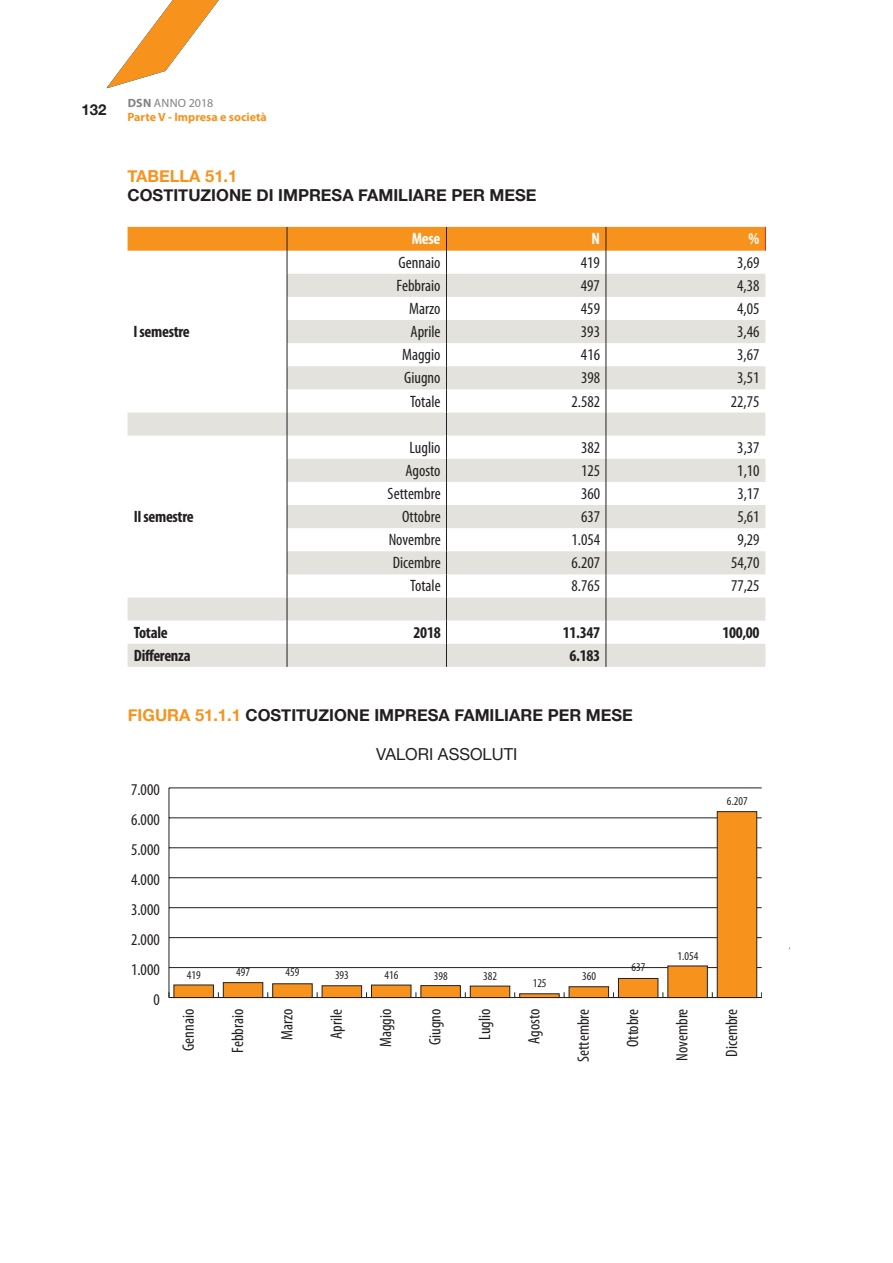
<style>
.page{position:relative;width:893px;height:1263px;background:#fff}
.page>*{position:absolute;margin:0;border:0;box-sizing:border-box;transform-origin:0 0}
.t1{font:condensed 16.5px "Myriad Pro";color:#231f20}
.t2{font:700 16.5px "Helvetica Neue";color:#231f20}
.t3{font:700 condensed 16.5px "Myriad Pro";letter-spacing:-.02em;color:#231f20}
.t4{font:16.5px "Helvetica Neue";color:#231f20}
.t5{font:700 16.5px "Helvetica Neue";color:#f7931d}
.t6{font:700 condensed 16.5px "Myriad Pro";color:#fff}
.t7{font:700 15px "Helvetica Neue";color:#231f20}
.t8{font:condensed 12px "Myriad Pro";color:#231f20}
.t9{font:700 12px/14.4px "Myriad Pro";color:#f7931d}
.s1{color:#808285}
.s2{font-weight:400;color:#808285}
.s3{color:#f7931d}
</style>
<div class="page">
<svg style="left:106px;top:0;width:113px;height:88px"></svg>
<svg style="left:128px;top:227px;width:638px;height:440px"></svg>
<hr style="left:169px;top:788px;width:1px;height:209px;background:#231f20">
<hr style="left:169px;top:997px;width:593px;height:1px;background:#231f20">
<hr style="left:169px;top:967px;width:593px;height:1px;background:#231f20">
<hr style="left:169px;top:937px;width:593px;height:1px;background:#231f20">
<hr style="left:169px;top:907px;width:593px;height:1px;background:#231f20">
<hr style="left:169px;top:877px;width:593px;height:1px;background:#231f20">
<hr style="left:169px;top:847px;width:593px;height:1px;background:#231f20">
<hr style="left:169px;top:817px;width:593px;height:1px;background:#231f20">
<hr style="left:169px;top:788px;width:593px;height:1px;background:#231f20">
<div style="left:717px;top:811px;width:40px;height:187px;background:#f7931d;border:1px solid #231f20"></div>
<div style="left:668px;top:966px;width:39px;height:32px;background:#f7931d"></div>
<div style="left:618px;top:978px;width:40px;height:20px;background:#f7931d;border:1px solid #231f20"></div>
<div style="left:569px;top:986px;width:40px;height:12px;background:#f7931d;border:1px solid #231f20"></div>
<svg style="left:519px;top:993px;width:40px;height:4px"></svg>
<div style="left:470px;top:986px;width:40px;height:12px;background:#f7931d;border:1px solid #231f20"></div>
<div style="left:421px;top:985px;width:40px;height:13px;background:#f7931d;border:1px solid #231f20"></div>
<div style="left:371px;top:985px;width:40px;height:13px;background:#f7931d;border:1px solid #231f20"></div>
<div style="left:322px;top:985px;width:40px;height:13px;background:#f7931d;border:1px solid #231f20"></div>
<div style="left:272px;top:983px;width:40px;height:15px;background:#f7931d;border:1px solid #231f20"></div>
<div style="left:223px;top:982px;width:40px;height:16px;background:#f7931d;border:1px solid #231f20"></div>
<div style="left:174px;top:985px;width:40px;height:13px;background:#f7931d;border:1px solid #231f20"></div>
<p class="t7" style="left:81px;top:98px;width:27px">132</p>
<p class="t9" style="left:128px;top:95px;width:141px"><span class="s1">DSN</span> <span class="s2">ANNO 2018<br></span>Parte V - Impresa e società</p>
<p class="t5" style="left:128px;top:163px;width:111px">TABELLA 51.1</p>
<p class="t2" style="left:128px;top:183px;width:411px">COSTITUZIONE DI IMPRESA FAMILIARE PER MESE</p>
<p class="t6" style="left:412px;top:229px;width:30px">Mese</p>
<p class="t6" style="left:591px;top:229px;width:10px">N</p>
<p class="t6" style="left:749px;top:229px;width:12px">%</p>
<p class="t3" style="left:134px;top:321px;width:58px">I semestre</p>
<p class="t3" style="left:134px;top:506px;width:62px">II semestre</p>
<p class="t1" style="left:399px;top:252px;width:43px">Gennaio</p>
<p class="t1" style="left:581px;top:252px;width:21px">419</p>
<p class="t1" style="left:737px;top:252px;width:24px">3,69</p>
<p class="t1" style="left:397px;top:275px;width:45px">Febbraio</p>
<p class="t1" style="left:581px;top:275px;width:21px">497</p>
<p class="t1" style="left:737px;top:275px;width:24px">4,38</p>
<p class="t1" style="left:409px;top:299px;width:33px">Marzo</p>
<p class="t1" style="left:581px;top:299px;width:21px">459</p>
<p class="t1" style="left:737px;top:299px;width:24px">4,05</p>
<p class="t1" style="left:411px;top:322px;width:31px">Aprile</p>
<p class="t1" style="left:581px;top:322px;width:21px">393</p>
<p class="t1" style="left:737px;top:322px;width:24px">3,46</p>
<p class="t1" style="left:402px;top:345px;width:40px">Maggio</p>
<p class="t1" style="left:581px;top:345px;width:21px">416</p>
<p class="t1" style="left:737px;top:345px;width:24px">3,67</p>
<p class="t1" style="left:404px;top:368px;width:38px">Giugno</p>
<p class="t1" style="left:581px;top:368px;width:21px">398</p>
<p class="t1" style="left:737px;top:368px;width:24px">3,51</p>
<p class="t1" style="left:410px;top:391px;width:32px">Totale</p>
<p class="t1" style="left:571px;top:391px;width:30px">2.582</p>
<p class="t1" style="left:731px;top:391px;width:30px">22,75</p>
<p class="t1" style="left:410px;top:437px;width:33px">Luglio</p>
<p class="t1" style="left:581px;top:437px;width:21px">382</p>
<p class="t1" style="left:737px;top:437px;width:24px">3,37</p>
<p class="t1" style="left:406px;top:460px;width:37px">Agosto</p>
<p class="t1" style="left:581px;top:460px;width:21px">125</p>
<p class="t1" style="left:737px;top:460px;width:24px">1,10</p>
<p class="t1" style="left:388px;top:483px;width:54px">Settembre</p>
<p class="t1" style="left:581px;top:483px;width:21px">360</p>
<p class="t1" style="left:737px;top:483px;width:24px">3,17</p>
<p class="t1" style="left:402px;top:507px;width:40px">Ottobre</p>
<p class="t1" style="left:581px;top:507px;width:21px">637</p>
<p class="t1" style="left:737px;top:507px;width:24px">5,61</p>
<p class="t1" style="left:389px;top:530px;width:53px">Novembre</p>
<p class="t1" style="left:572px;top:530px;width:30px">1.054</p>
<p class="t1" style="left:737px;top:530px;width:24px">9,29</p>
<p class="t1" style="left:393px;top:553px;width:50px">Dicembre</p>
<p class="t1" style="left:572px;top:553px;width:30px">6.207</p>
<p class="t1" style="left:731px;top:553px;width:30px">54,70</p>
<p class="t1" style="left:410px;top:576px;width:32px">Totale</p>
<p class="t1" style="left:572px;top:576px;width:30px">8.765</p>
<p class="t1" style="left:731px;top:576px;width:30px">77,25</p>
<p class="t3" style="left:134px;top:622px;width:35px">Totale</p>
<p class="t3" style="left:414px;top:622px;width:29px">2018</p>
<p class="t3" style="left:563px;top:622px;width:39px">11.347</p>
<p class="t3" style="left:722px;top:622px;width:39px">100,00</p>
<p class="t3" style="left:134px;top:645px;width:58px">Differenza</p>
<p class="t3" style="left:570px;top:645px;width:32px">6.183</p>
<p class="t2" style="left:128px;top:702px;width:507px"><span class="s3">FIGURA 51.1.1</span> COSTITUZIONE IMPRESA FAMILIARE PER MESE</p>
<p class="t4" style="left:376px;top:742px;width:143px">VALORI ASSOLUTI</p>
<p class="t1" style="left:131px;top:780px;width:30px">7.000</p>
<p class="t1" style="left:131px;top:810px;width:30px">6.000</p>
<p class="t1" style="left:131px;top:840px;width:30px">5.000</p>
<p class="t1" style="left:131px;top:870px;width:30px">4.000</p>
<p class="t1" style="left:131px;top:900px;width:30px">3.000</p>
<p class="t1" style="left:131px;top:929px;width:30px">2.000</p>
<p class="t1" style="left:131px;top:959px;width:30px">1.000</p>
<p class="t1" style="left:153px;top:989px;width:8px">0</p>
<p class="t8" style="left:187px;top:967px;width:15px">419</p>
<p class="t8" style="left:236px;top:964px;width:15px">497</p>
<p class="t1" style="left:178px;top:1051px;width:43px;rotate:-90deg">Gennaio</p>
<p class="t1" style="left:228px;top:1053px;width:45px;rotate:-90deg">Febbraio</p>
<p class="t8" style="left:727px;top:794px;width:22px">6.207</p>
<p class="t8" style="left:677px;top:949px;width:22px">1.054</p>
<p class="t8" style="left:286px;top:965px;width:15px">459</p>
<p class="t8" style="left:384px;top:967px;width:15px">416</p>
<p class="t8" style="left:335px;top:967px;width:15px">393</p>
<p class="t8" style="left:434px;top:968px;width:15px">398</p>
<p class="t8" style="left:483px;top:968px;width:15px">382</p>
<p class="t8" style="left:533px;top:975px;width:15px">125</p>
<p class="t8" style="left:582px;top:968px;width:15px">360</p>
<p class="t8" style="left:632px;top:960px;width:15px">637</p>
<p class="t1" style="left:277px;top:1040px;width:33px;rotate:-90deg">Marzo</p>
<p class="t1" style="left:326px;top:1039px;width:32px;rotate:-90deg">Aprile</p>
<p class="t1" style="left:376px;top:1047px;width:40px;rotate:-90deg">Maggio</p>
<p class="t1" style="left:425px;top:1045px;width:38px;rotate:-90deg">Giugno</p>
<p class="t1" style="left:475px;top:1040px;width:33px;rotate:-90deg">Luglio</p>
<p class="t1" style="left:524px;top:1044px;width:37px;rotate:-90deg">Agosto</p>
<p class="t1" style="left:573px;top:1062px;width:54px;rotate:-90deg">Settembre</p>
<p class="t1" style="left:623px;top:1047px;width:40px;rotate:-90deg">Ottobre</p>
<p class="t1" style="left:672px;top:1061px;width:53px;rotate:-90deg">Novembre</p>
<p class="t1" style="left:722px;top:1057px;width:50px;rotate:-90deg">Dicembre</p>
</div>
